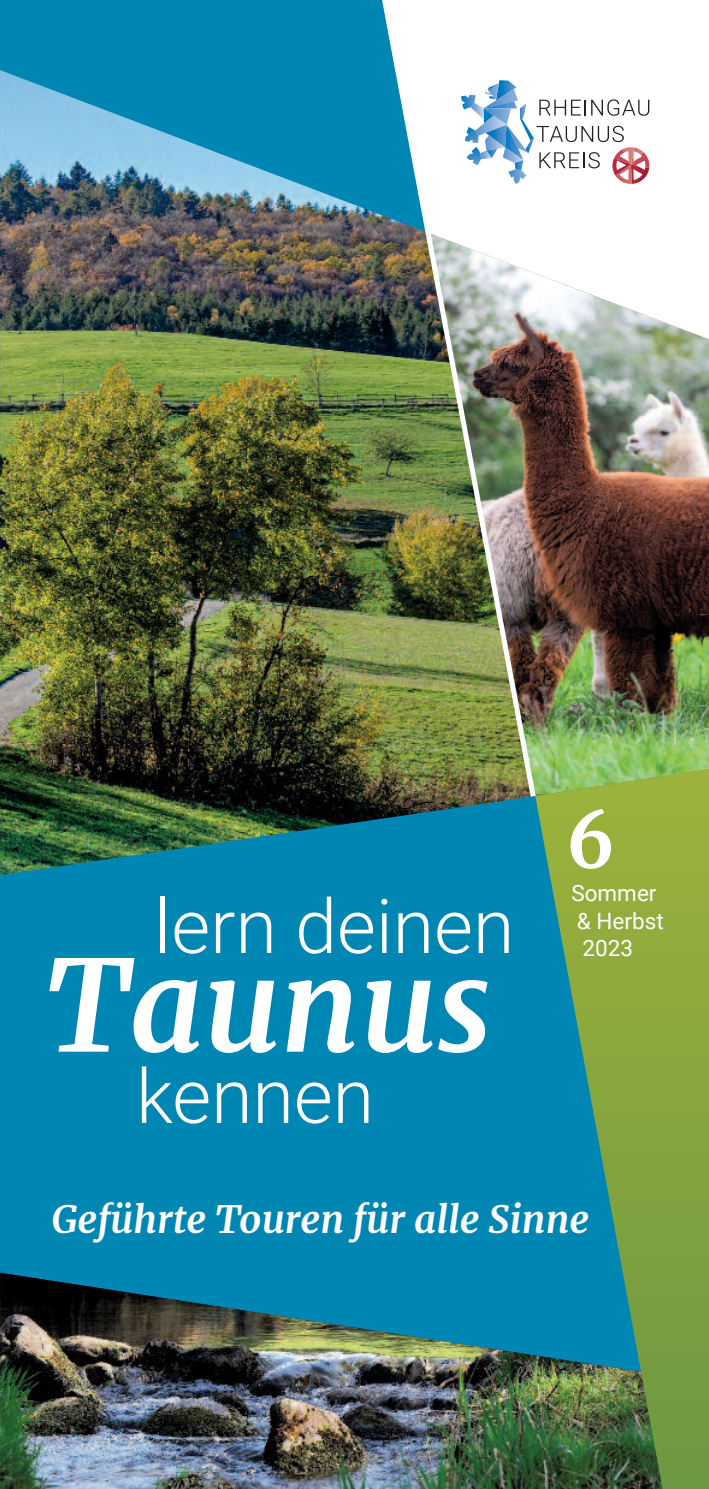
<style>
.page{position:relative;width:709px;height:1489px;background:#fff}
.page>*{position:absolute;margin:0;border:0;box-sizing:border-box;transform-origin:0 0}
.t1{font:italic 700 126px "Merriweather";color:#fff}
.t2{font:300 75.25px "Roboto";color:#fff}
.t3{font:700 75px "Merriweather";color:#fff}
.t4{font:italic 700 38px "Merriweather";color:#fff}
.t5{font:22.5px/27.5px "Roboto";color:#fff}
</style>
<div class="page">
<img style="left:0;top:232px;width:372px;height:564px">
<img style="left:539px;top:347px;width:170px;height:418px">
<svg style="left:539px;top:99px;width:170px;height:248px"></svg>
<svg style="left:539px;top:99px;width:110px;height:85px"></svg>
<svg style="left:0;top:0;width:372px;height:232px;background:#2e8caf"></svg>
<img style="left:372px;top:0;width:167px;height:796px">
<svg style="left:0;top:796px;width:535px;height:476px;background:#0481a7"></svg>
<img style="left:0;top:1272px;width:535px;height:216px">
<svg style="left:535px;top:765px;width:174px;height:723px;background:#61985a"></svg>
<h2 class="t2" style="left:154px;top:883px;width:361px">lern deinen</h2>
<h1 class="t1" style="left:45px;top:927px;width:448px">Taunus</h1>
<h2 class="t2" style="left:136px;top:1053px;width:239px">kennen</h2>
<h3 class="t3" style="left:565px;top:794px;width:52px">6</h3>
<p class="t5" style="left:571px;top:879px;width:94px">Sommer &amp; Herbst<br>2023</p>
<p class="t4" style="left:52px;top:1195px;width:539px">Geführte Touren für alle Sinne</p>
</div>
